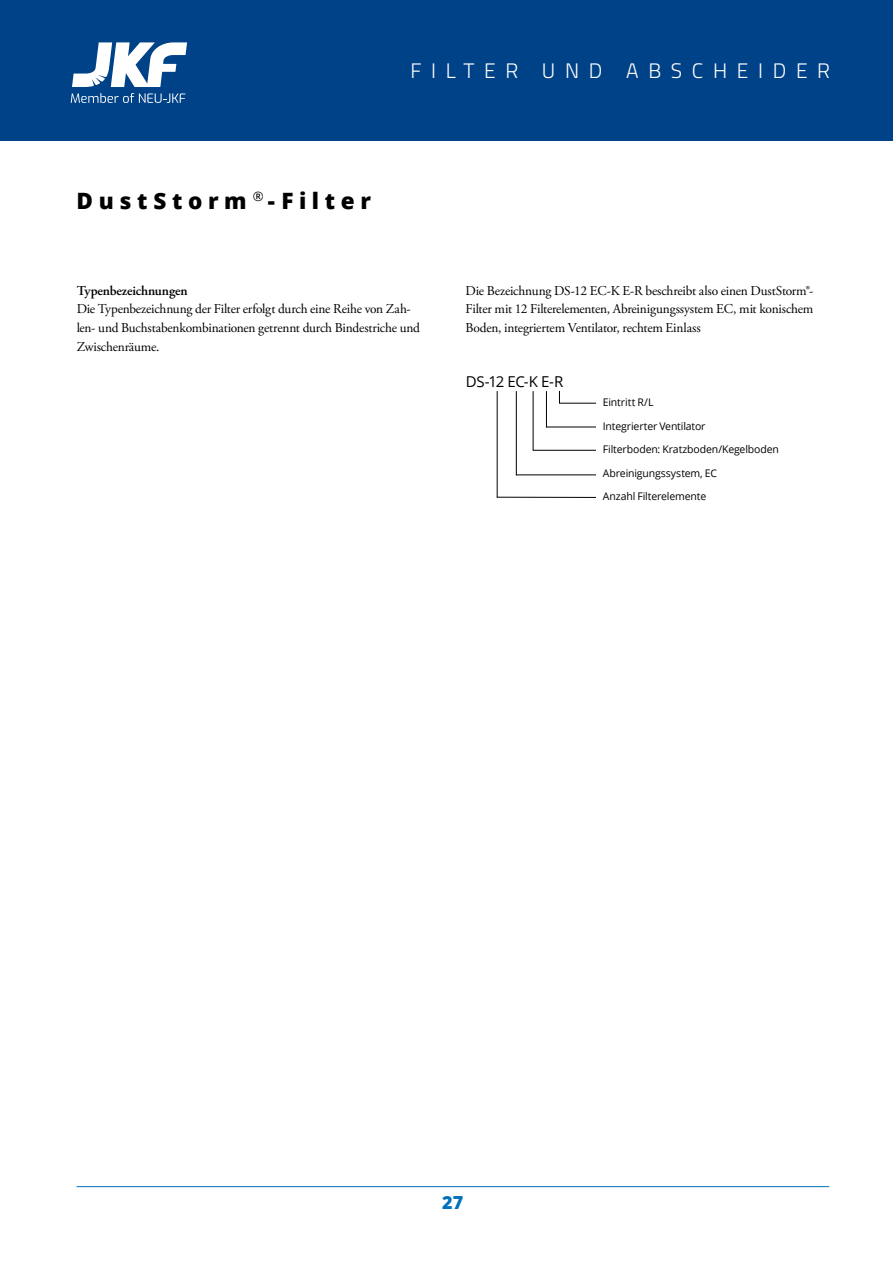
<style>
.page{position:relative;width:893px;height:1263px;background:#fff}
.page>*{position:absolute;margin:0;border:0;box-sizing:border-box;transform-origin:0 0}
.t1{font:800 22.5px "Open Sans";letter-spacing:.25em;color:#000}
.t2{font:300 21px "Titillium";letter-spacing:.46em;color:#fff}
.t3{font:800 18px "Open Sans";color:#0071bb}
.t4{font:15px "Open Sans";color:#000}
.t5{font:13.5px/18.8px "Adobe Garamond Pro";letter-spacing:-.02em;color:#000}
.t6{font:600 13.5px "Adobe Garamond Pro";letter-spacing:-.015em;color:#000}
.t7{font:10.5px "Open Sans";letter-spacing:-.015em;color:#000}
</style>
<div class="page">
<hr style="left:77px;top:1186px;width:752px;height:1px;background:#0071bb">
<div style="left:0;top:0;width:893px;height:140px;background:#004288"></div>
<svg style="left:71px;top:42px;width:116px;height:61px"></svg>
<svg style="left:559px;top:391px;width:1px;height:12px"></svg>
<hr style="left:546px;top:391px;width:1px;height:36px;background:#000">
<hr style="left:559px;top:403px;width:97px;height:1px;background:#000">
<hr style="left:533px;top:391px;width:1px;height:59px;background:#000">
<hr style="left:546px;top:427px;width:110px;height:1px;background:#000">
<hr style="left:533px;top:450px;width:123px;height:1px;background:#000">
<hr style="left:516px;top:391px;width:1px;height:84px;background:#000">
<hr style="left:516px;top:474px;width:140px;height:1px;background:#000">
<hr style="left:497px;top:391px;width:1px;height:107px;background:#000">
<hr style="left:497px;top:497px;width:159px;height:1px;background:#000">
<div style="left:597px;top:392px;width:63px;height:125px;background:#fff"></div>
<h2 class="t2" style="left:410px;top:55px;width:421px">FILTER UND ABSCHEIDER</h2>
<h1 class="t1" style="left:77px;top:183px;width:296px">DustStorm <sup>®</sup>-Filter</h1>
<p class="t6" style="left:77px;top:283px;width:112px">Typenbezeichnungen</p>
<p class="t5" style="left:77px;top:300px;width:345px">Die Typenbezeichnung der Filter erfolgt durch eine Reihe von Zah&shy;len- und Buchstabenkombinationen getrennt durch Bindestriche und<br>Zwischenräume.</p>
<p class="t5" style="left:466px;top:281px;width:349px;text-align:justify">Die Bezeichnung DS-12 EC-K E-R beschreibt also einen DustStorm®- Filter mit 12 Filterelementen, Abreinigungssystem EC, mit konischem Boden, integriertem Ventilator, rechtem Einlass</p>
<p class="t4" style="left:466px;top:371px;width:99px">DS-12 EC-K E-R</p>
<p class="t7" style="left:603px;top:395px;width:52px">Eintritt R/L</p>
<p class="t7" style="left:603px;top:418px;width:104px">Integrierter Ventilator</p>
<p class="t7" style="left:603px;top:442px;width:177px">Filterboden: Kratzboden/Kegelboden</p>
<p class="t7" style="left:603px;top:465px;width:116px">Abreinigungssystem, EC</p>
<p class="t7" style="left:603px;top:489px;width:105px">Anzahl Filterelemente</p>
<h3 class="t3" style="left:442px;top:1188px;width:23px">27</h3>
</div>
